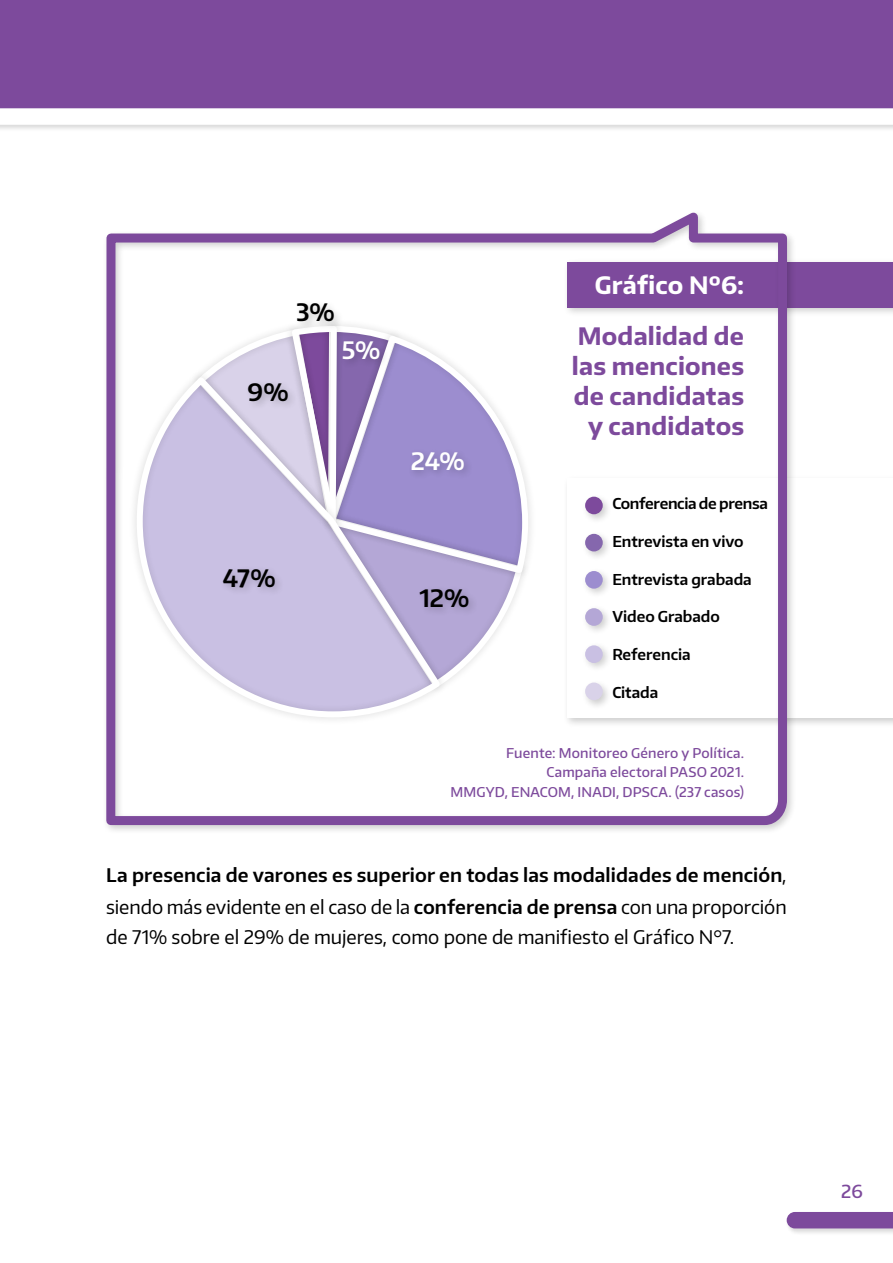
<style>
.page{position:relative;width:893px;height:1263px;background:#fff}
.page>*{position:absolute;margin:0;border:0;box-sizing:border-box;transform-origin:0 0}
.t1{font:700 24px/30px "Encode Sans";letter-spacing:.01em;color:#7d4a9c;text-align:right}
.t2{font:700 24px "Encode Sans";letter-spacing:.01em;color:#fff}
.t3{font:600 24px "Encode Sans";color:#000}
.t4{font:600 24px "Encode Sans";color:#fff}
.t5{font:18.75px/30.8px "Encode Sans";letter-spacing:-.005em;color:#000;text-align:justify}
.t6{font:500 18px "Encode Sans";color:#7d4a9c}
.t7{font:600 15px "Encode Sans";letter-spacing:-.005em;color:#000}
.t8{font:500 13.5px/19.5px "Encode Sans";letter-spacing:.01em;color:#7d4a9c;text-align:right}
.s1{font-weight:600}
</style>
<div class="page">
<div style="left:0;top:0;width:893px;height:115px;background:#7d4a9c"></div>
<div style="left:0;top:107px;width:893px;height:25px;background:#000;opacity:.15"></div>
<svg style="left:0;top:108px;width:893px;height:17px"></svg>
<div style="left:786px;top:1211px;width:107px;height:25px;background:#000;opacity:.15"></div>
<div style="left:787px;top:1212px;width:106px;height:16px;background:#7d4a9c"></div>
<div style="left:563px;top:258px;width:330px;height:59px;background:#000;opacity:.2"></div>
<div style="left:567px;top:262px;width:326px;height:45px;background:#7d4a9c"></div>
<svg style="left:106px;top:212px;width:685px;height:617px"></svg>
<div style="left:582px;top:493px;width:30px;height:31px;background:#000;opacity:.2"></div>
<div style="left:585px;top:497px;width:18px;height:17px;background:#7d4a9c;border-radius:50%"></div>
<div style="left:582px;top:530px;width:30px;height:31px;background:#000;opacity:.2"></div>
<div style="left:585px;top:534px;width:18px;height:17px;background:#8567ad;border-radius:50%"></div>
<div style="left:582px;top:605px;width:30px;height:30px;background:#000;opacity:.2"></div>
<div style="left:585px;top:608px;width:18px;height:18px;background:#b4a7d6;border-radius:50%"></div>
<div style="left:582px;top:567px;width:30px;height:31px;background:#000;opacity:.2"></div>
<div style="left:585px;top:571px;width:18px;height:18px;background:#9c8dcf;border-radius:50%"></div>
<div style="left:582px;top:642px;width:30px;height:31px;background:#000;opacity:.2"></div>
<div style="left:585px;top:645px;width:18px;height:18px;background:#c9c0e3;border-radius:50%"></div>
<div style="left:582px;top:679px;width:30px;height:31px;background:#000;opacity:.2"></div>
<div style="left:585px;top:682px;width:18px;height:18px;background:#d9d2e9;border-radius:50%"></div>
<svg style="left:194px;top:107px;width:333px;height:586px"></svg>
<div style="left:320px;top:328px;width:216px;height:253px;background:#fff"></div>
<svg style="left:525px;top:476px;width:6px;height:97px"></svg>
<svg style="left:201px;top:323px;width:324px;height:361px"></svg>
<div style="left:128px;top:369px;width:320px;height:357px;background:#000;opacity:.15"></div>
<svg style="left:134px;top:372px;width:311px;height:348px"></svg>
<div style="left:294px;top:300px;width:50px;height:31px;background:#000;opacity:.2"></div>
<div style="left:339px;top:337px;width:51px;height:32px;background:#000;opacity:.2"></div>
<div style="left:407px;top:448px;width:67px;height:32px;background:#000;opacity:.2"></div>
<div style="left:416px;top:585px;width:63px;height:32px;background:#000;opacity:.2"></div>
<div style="left:220px;top:565px;width:65px;height:32px;background:#000;opacity:.2"></div>
<div style="left:245px;top:379px;width:53px;height:32px;background:#000;opacity:.2"></div>
<p class="t3" style="left:296px;top:297px;width:40px">3%</p>
<p class="t4" style="left:342px;top:334px;width:40px">5%</p>
<p class="t3" style="left:248px;top:376px;width:43px">9%</p>
<p class="t3" style="left:223px;top:562px;width:54px">47%</p>
<p class="t4" style="left:411px;top:445px;width:56px">24%</p>
<p class="t3" style="left:419px;top:582px;width:51px">12%</p>
<p class="t2" style="left:595px;top:269px;width:151px">Gráfico Nº6:</p>
<p class="t1" style="left:572px;top:320px;width:174px">Modalidad de las menciones de candidatas y candidatos</p>
<p class="t7" style="left:612px;top:494px;width:157px">Conferencia de prensa</p>
<p class="t7" style="left:612px;top:531px;width:133px">Entrevista en vivo</p>
<p class="t7" style="left:612px;top:569px;width:141px">Entrevista grabada</p>
<p class="t7" style="left:612px;top:607px;width:109px">Video Grabado</p>
<p class="t7" style="left:612px;top:644px;width:80px">Referencia</p>
<p class="t7" style="left:612px;top:682px;width:47px">Citada</p>
<p class="t8" style="left:451px;top:743px;width:295px">Fuente: Monitoreo Género y Política.<br>Campaña electoral PASO 2021.<br>MMGYD, ENACOM, INADI, DPSCA. (237 casos)</p>
<p class="t5" style="left:106px;top:859px;width:682px"><span class="s1">La presencia de varones es superior en todas las modalidades de mención</span>, siendo más evidente en el caso de la <span class="s1">conferencia de prensa</span> con una proporción de 71% sobre el 29% de mujeres, como pone de manifiesto el Gráfico N°7.</p>
<p class="t6" style="left:841px;top:1180px;width:23px">26</p>
</div>
